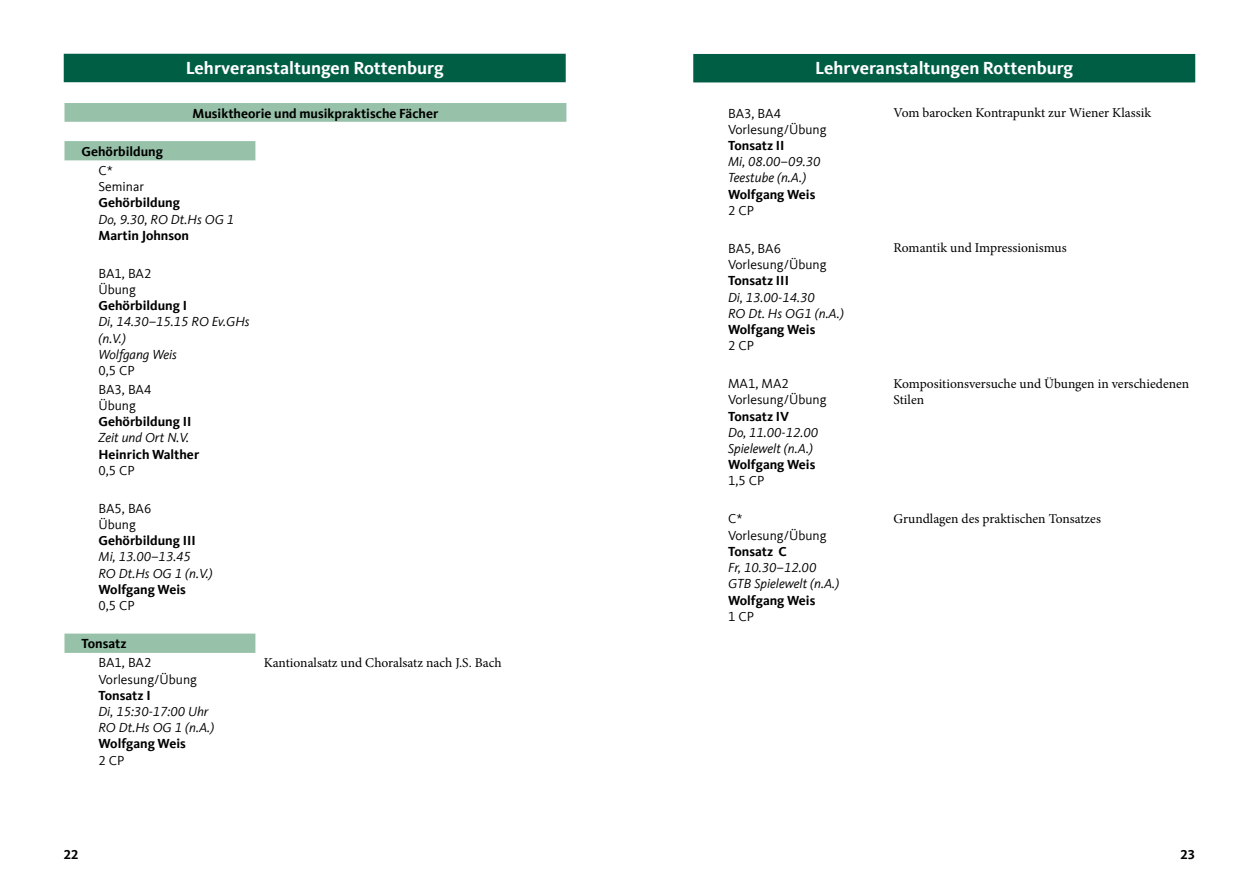
<style>
.page{position:relative;width:1259px;height:893px;background:#fff}
.page>*{position:absolute;margin:0;border:0;box-sizing:border-box;transform-origin:0 0}
.t1{font:700 18px "Kievit Offc Pro";color:#fff}
.t2{font:700 13.5px "Kievit Offc Pro";color:#000}
.t3{font:italic 13.5px/16.2px "Kievit Offc Pro";color:#000}
.t4{font:13.5px/16.2px "Minion Pro";color:#000}
.t5{font:13.5px/16.2px "Kievit Offc Pro";color:#000}
</style>
<div class="page">
<div style="left:64px;top:54px;width:502px;height:28px;background:#005e45"></div>
<svg style="left:64px;top:103px;width:502px;height:550px"></svg>
<div style="left:693px;top:54px;width:502px;height:28px;background:#005e45"></div>
<h1 class="t1" style="left:186px;top:57px;width:260px">Lehrveranstaltungen Rottenburg</h1>
<p class="t2" style="left:193px;top:105px;width:247px">Musiktheorie und musikpraktische Fächer</p>
<p class="t2" style="left:81px;top:143px;width:83px">Gehörbildung</p>
<p class="t5" style="left:98px;top:162px;width:47px">C*<br>Seminar</p>
<p class="t2" style="left:98px;top:195px;width:83px">Gehörbildung</p>
<p class="t3" style="left:98px;top:211px;width:137px">Do, 9.30, RO Dt.Hs OG 1</p>
<p class="t2" style="left:98px;top:227px;width:92px">Martin Johnson</p>
<p class="t5" style="left:98px;top:265px;width:54px">BA1, BA2<br>Übung</p>
<p class="t2" style="left:98px;top:298px;width:90px">Gehörbildung I</p>
<p class="t3" style="left:98px;top:314px;width:153px">Di, 14.30–15.15 RO Ev.GHs (n.V.)<br>Wolfgang Weis</p>
<p class="t5" style="left:98px;top:361px;width:54px;line-height:18.8px">0,5 CP<br>BA3, BA4</p>
<p class="t5" style="left:98px;top:397px;width:39px">Übung</p>
<p class="t2" style="left:98px;top:414px;width:94px">Gehörbildung II</p>
<p class="t3" style="left:98px;top:430px;width:92px">Zeit und Ort N.V.</p>
<p class="t2" style="left:98px;top:446px;width:102px">Heinrich Walther</p>
<p class="t5" style="left:98px;top:462px;width:38px">0,5 CP</p>
<p class="t5" style="left:98px;top:500px;width:54px">BA5, BA6<br>Übung</p>
<p class="t2" style="left:98px;top:533px;width:99px">Gehörbildung III</p>
<p class="t3" style="left:98px;top:549px;width:116px">Mi, 13.00–13.45<br>RO Dt.Hs OG 1 (n.V.)</p>
<p class="t2" style="left:98px;top:581px;width:89px">Wolfgang Weis</p>
<p class="t5" style="left:98px;top:597px;width:38px">0,5 CP</p>
<p class="t2" style="left:81px;top:635px;width:47px">Tonsatz</p>
<p class="t5" style="left:98px;top:655px;width:100px">BA1, BA2<br>Vorlesung/Übung</p>
<p class="t2" style="left:98px;top:687px;width:54px">Tonsatz I</p>
<p class="t3" style="left:98px;top:703px;width:117px">Di, 15:30-17:00 Uhr<br>RO Dt.Hs OG 1 (n.A.)</p>
<p class="t2" style="left:98px;top:736px;width:89px">Wolfgang Weis</p>
<p class="t5" style="left:98px;top:752px;width:28px">2 CP</p>
<p class="t4" style="left:264px;top:655px;width:239px">Kantionalsatz und Choralsatz nach J.S. Bach</p>
<h1 class="t1" style="left:815px;top:57px;width:260px">Lehrveranstaltungen Rottenburg</h1>
<p class="t5" style="left:728px;top:105px;width:100px">BA3, BA4<br>Vorlesung/Übung</p>
<p class="t2" style="left:728px;top:137px;width:58px">Tonsatz II</p>
<p class="t3" style="left:728px;top:154px;width:94px">Mi, 08.00–09.30<br>Teestube (n.A.)</p>
<p class="t2" style="left:728px;top:186px;width:89px">Wolfgang Weis</p>
<p class="t5" style="left:728px;top:202px;width:28px">2 CP</p>
<p class="t4" style="left:893px;top:105px;width:259px">Vom barocken Kontrapunkt zur Wiener Klassik</p>
<p class="t5" style="left:728px;top:240px;width:100px">BA5, BA6<br>Vorlesung/Übung</p>
<p class="t2" style="left:728px;top:273px;width:62px">Tonsatz III</p>
<p class="t3" style="left:728px;top:289px;width:117px">Di, 13.00-14.30<br>RO Dt. Hs OG1 (n.A.)</p>
<p class="t2" style="left:728px;top:321px;width:89px">Wolfgang Weis</p>
<p class="t5" style="left:728px;top:337px;width:28px">2 CP</p>
<p class="t5" style="left:728px;top:375px;width:100px">MA1, MA2<br>Vorlesung/Übung</p>
<p class="t2" style="left:728px;top:408px;width:63px">Tonsatz IV</p>
<p class="t3" style="left:728px;top:424px;width:91px">Do, 11.00-12.00<br>Spielewelt (n.A.)</p>
<p class="t2" style="left:728px;top:457px;width:89px">Wolfgang Weis</p>
<p class="t5" style="left:728px;top:473px;width:38px">1,5 CP</p>
<p class="t5" style="left:728px;top:511px;width:100px">C*<br>Vorlesung/Übung</p>
<p class="t2" style="left:728px;top:543px;width:60px">Tonsatz C</p>
<p class="t3" style="left:728px;top:559px;width:113px">Fr, 10.30–12.00<br>GTB Spielewelt (n.A.)</p>
<p class="t2" style="left:728px;top:592px;width:89px">Wolfgang Weis</p>
<p class="t5" style="left:728px;top:608px;width:28px">1 CP</p>
<p class="t4" style="left:893px;top:240px;width:175px">Romantik und Impressionismus</p>
<p class="t4" style="left:893px;top:375px;width:297px">Kompositionsversuche und Übungen in verschiedenen<br>Stilen</p>
<p class="t4" style="left:893px;top:511px;width:209px">Grundlagen des praktischen Tonsatzes</p>
<p class="t2" style="left:64px;top:846px;width:16px">22</p>
<p class="t2" style="left:1180px;top:846px;width:16px">23</p>
</div>
